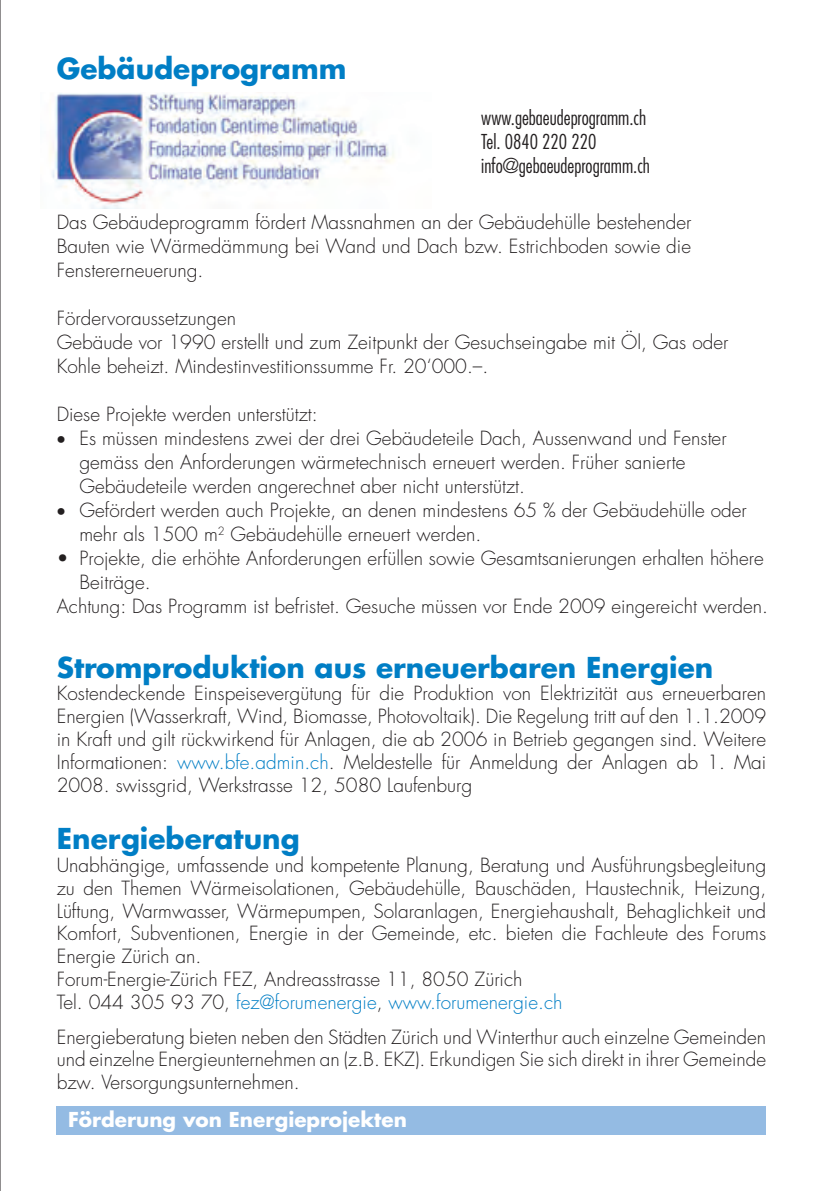
<style>
.page{position:relative;width:823px;height:1191px;background:#fff}
.page>*{position:absolute;margin:0;border:0;box-sizing:border-box;transform-origin:0 0}
.t1{font:700 28px "Futura";color:#007ec5}
.t2{font:300 condensed 20px/24px "Futura";color:#231f20}
.t3{font:700 20px "Futura";color:#fff}
.t4{font:300 19px/22.8px "Futura";color:#231f20}
.s1{color:#007ec5}
</style>
<div class="page">
<img style="left:49px;top:92px;width:345px;height:117px">
<hr style="left:0;top:0;width:1px;height:1191px;background:#231f20">
<div style="left:57px;top:1106px;width:708px;height:28px;background:#94bbe3"></div>
<h1 class="t1" style="left:57px;top:49px;width:291px">Gebäudeprogramm</h1>
<p class="t2" style="left:481px;top:105px;width:170px">www.gebaeudeprogramm.ch<br>Tel. 0840 220 220 info@gebaeudeprogramm.ch</p>
<p class="t4" style="left:57px;top:210px;width:636px;line-height:24px;text-align:justify">Das Gebäudeprogramm fördert Massnahmen an der Gebäudehülle bestehender Bauten wie Wärmedämmung bei Wand und Dach bzw. Estrichboden sowie die Fenstererneuerung.</p>
<p class="t4" style="left:57px;top:306px;width:672px;line-height:24px">Fördervoraussetzungen<br>Gebäude vor 1990 erstellt und zum Zeitpunkt der Gesuchseingabe mit Öl, Gas oder<br>Kohle beheizt. Mindestinvestitionssumme Fr. 20‘000.–.</p>
<p class="t4" style="left:57px;top:403px;width:262px">Diese Projekte werden unterstützt:</p>
<p class="t4" style="left:79px;top:426px;width:648px;line-height:24px;text-indent:-23px">• Es müssen mindestens zwei der drei Gebäudeteile Dach, Aussenwand und Fenster gemäss den Anforderungen wärmetechnisch erneuert werden. Früher sanierte<br>Gebäudeteile werden angerechnet aber nicht unterstützt.</p>
<p class="t4" style="left:79px;top:498px;width:668px;line-height:24px;text-indent:-23px">• Gefördert werden auch Projekte, an denen mindestens 65 % der Gebäudehülle oder mehr als 1500 m<sup>2</sup> Gebäudehülle erneuert werden.</p>
<p class="t4" style="left:57px;top:547px;width:708px">• Projekte, die erhöhte Anforderungen erfüllen sowie Gesamtsanierungen erhalten höhere</p>
<p class="t4" style="left:79px;top:571px;width:73px">Beiträge.</p>
<p class="t4" style="left:57px;top:595px;width:712px">Achtung: Das Programm ist befristet. Gesuche müssen vor Ende 2009 eingereicht werden.</p>
<h1 class="t1" style="left:57px;top:647px;width:657px">Stromproduktion aus erneuerbaren Energien</h1>
<p class="t4" style="left:57px;top:682px;width:710px;text-align:justify">Kostendeckende Einspeisevergütung für die Produktion von Elektrizität aus erneuerbaren Energien (Wasserkraft, Wind, Biomasse, Photovoltaik). Die Regelung tritt auf den 1.1.2009 in Kraft und gilt rückwirkend für Anlagen, die ab 2006 in Betrieb gegangen sind. Weitere Informationen: <span class="s1">www.bfe.admin.ch</span>. Meldestelle für Anmeldung der Anlagen ab 1. Mai 2008. swissgrid, Werkstrasse 12, 5080 Laufenburg</p>
<h1 class="t1" style="left:57px;top:819px;width:244px">Energieberatung</h1>
<p class="t4" style="left:57px;top:853px;width:710px">Unabhängige, umfassende und kompetente Planung, Beratung und Ausführungsbegleitung zu den Themen Wärmeisolationen, Gebäudehülle, Bauschäden, Haustechnik, Heizung, Lüftung, Warmwasser, Wärmepumpen, Solaranlagen, Energiehaushalt, Behaglichkeit und Komfort, Subventionen, Energie in der Gemeinde, etc. bieten die Fachleute des Forums Energie Zürich an.<br>Forum-Energie-Zürich FEZ, Andreasstrasse 11, 8050 Zürich<br>Tel. 044 305 93 70, <span class="s1">fez@forumenergie</span>, <span class="s1">www.forumenergie.ch</span></p>
<p class="t4" style="left:57px;top:1025px;width:710px;text-align:justify">Energieberatung bieten neben den Städten Zürich und Winterthur auch einzelne Gemeinden und einzelne Energieunternehmen an (z.B. EKZ). Erkundigen Sie sich direkt in ihrer Gemeinde bzw. Versorgungsunternehmen.</p>
<p class="t3" style="left:68px;top:1105px;width:340px">Förderung von Energieprojekten</p>
</div>
